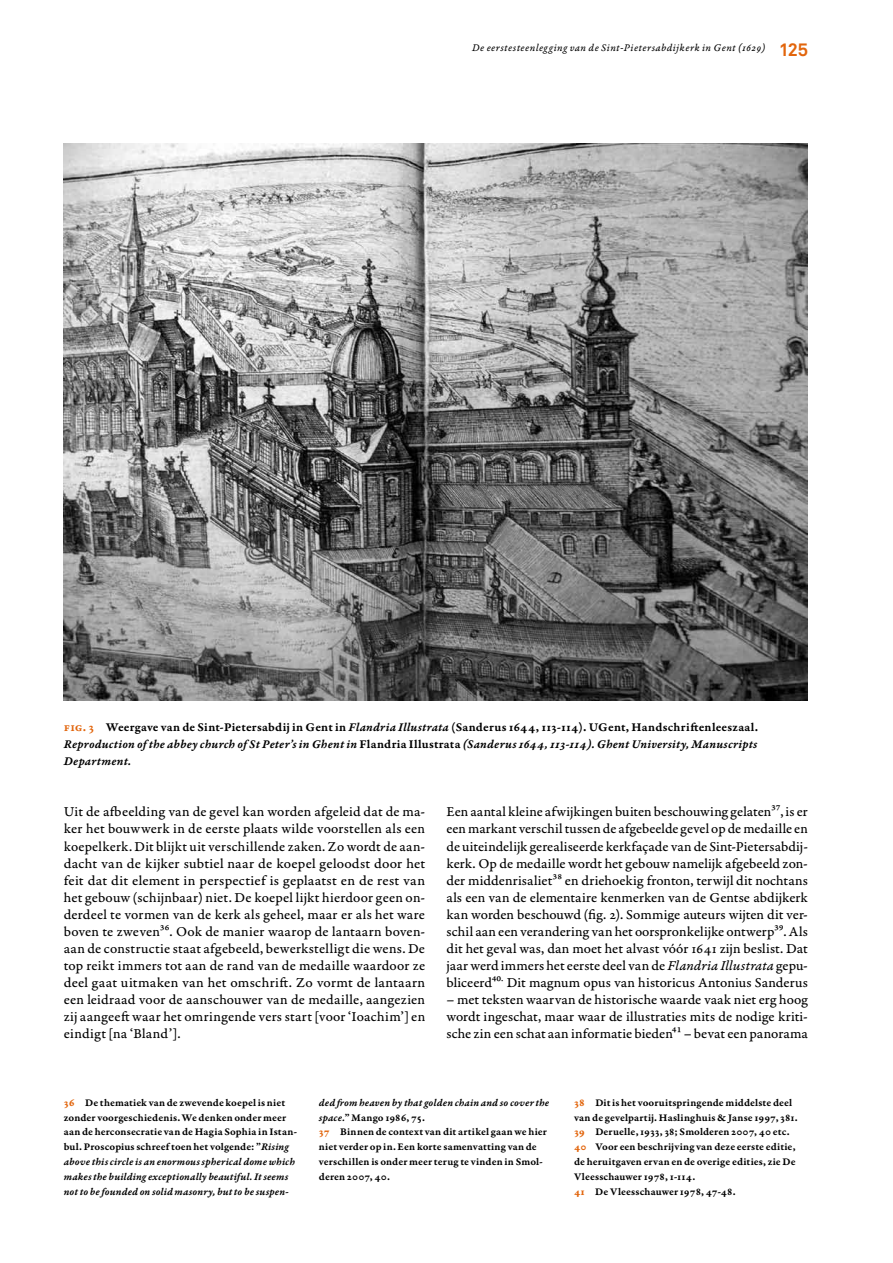
<style>
.page{position:relative;width:893px;height:1263px;background:#fff}
.page>*{position:absolute;margin:0;border:0;box-sizing:border-box;transform-origin:0 0}
.t1{font:14.4px/17px "Garamond Premr Pro Capt";letter-spacing:.005em;color:#000;text-align:justify}
.t2{font:12.6px/17px "Garamond Premr Pro Smbd It Capt";letter-spacing:.015em;color:#000}
.t3{font:12.6px "Garamond Premr Pro Smbd Capt";letter-spacing:.02em;color:#000}
.t4{font:10.8px/14.9px "Garamond Premr Pro Smbd Capt";letter-spacing:.01em;color:#000}
.t5{font:10.8px/14.9px "Garamond Premr Pro Smbd It Capt";letter-spacing:.01em;color:#000}
.t6{font:10.8px "Garamond Premr Pro It Capt";letter-spacing:.045em;color:#000}
.s1{font-family:"Akkurat Std";font-weight:700;font-size:18px;color:#e2650c}
.s2{color:#e2650c}
.s3{font-family:"Garamond Premr Pro Smbd It Capt"}
.s4{font-family:"Garamond Premr Pro Smbd Capt"}
.s5{font-family:"Garamond Premr Pro It Capt"}
.s6{font-family:"Garamond Premr Pro Bd Capt";color:#e2650c}
</style>
<div class="page">
<img style="left:64px;top:143px;width:744px;height:557px">
<p class="t6" style="left:472px;top:41px;width:337px">De eerstesteenlegging van de Sint-Pietersabdijkerk in Gent (1629) <span class="s1">125</span></p>
<p class="t3" style="left:64px;top:720px;width:696px"><span class="s2">Fig. 3</span> Weergave van de Sint-Pietersabdij in Gent in <span class="s3">Flandria Illustrata</span> (Sanderus 1644, 113-114). UGent, Handschriftenleeszaal.</p>
<p class="t2" style="left:64px;top:737px;width:695px">Reproduction of the abbey church of St Peter’s in Ghent in <span class="s4">Flandria Illustrata</span> (Sanderus 1644, 113-114). Ghent University, Manuscripts<br>Department.</p>
<p class="t1" style="left:64px;top:804px;width:363px">Uit de afbeelding van de gevel kan worden afgeleid dat de ma&shy;ker het bouwwerk in de eerste plaats wilde voorstellen als een koepelkerk. Dit blijkt uit verschillende zaken. Zo wordt de aan&shy;dacht van de kijker subtiel naar de koepel geloodst door het feit dat dit element in perspectief is geplaatst en de rest van het gebouw (schijnbaar) niet. De koepel lijkt hierdoor geen on&shy;derdeel te vormen van de kerk als geheel, maar er als het ware boven te zweven36. Ook de manier waarop de lantaarn boven&shy;aan de constructie staat afgebeeld, bewerkstelligt die wens. De top reikt immers tot aan de rand van de medaille waardoor ze deel gaat uitmaken van het omschrift. Zo vormt de lantaarn een leidraad voor de aanschouwer van de medaille, aangezien zij aangeeft waar het omringende vers start [voor ‘Ioachim’] en eindigt [na ‘Bland’].</p>
<p class="t1" style="left:446px;top:804px;width:363px">Een aantal kleine afwijkingen buiten beschouwing gelaten37, is er een markant verschil tussen de afgebeelde gevel op de medaille en de uiteindelijk gerealiseerde kerkfaçade van de Sint-Pietersabdij&shy;kerk. Op de medaille wordt het gebouw namelijk afgebeeld zon&shy;der middenrisaliet38 en driehoekig fronton, terwijl dit nochtans als een van de elementaire kenmerken van de Gentse abdijkerk kan worden beschouwd (fig. 2). Sommige auteurs wijten dit ver&shy;schil aan een verandering van het oorspronkelijke ontwerp39.Als dit het geval was, dan moet het alvast vóór 1641 zijn beslist. Dat jaar werd immers het eerste deel van de <span class="s5">Flandria Illustrata</span> gepu&shy;bliceerd40. Dit magnum opus van historicus Antonius Sanderus</p>
<p class="t1" style="left:446px;top:991px;width:363px">– met teksten waarvan de historische waarde vaak niet erg hoog wordt ingeschat, maar waar de illustraties mits de nodige kriti&shy;sche zin een schat aan informatie bieden41 – bevat een panorama</p>
<p class="t4" style="left:64px;top:1095px;width:235px"><span class="s6">36</span> De thematiek van de zwevende koepel is niet zonder voorgeschiedenis. We denken onder meer aan de herconsecratie van de Hagia Sophia in Istan&shy;bul. Proscopius schreef toen het volgende: ”<span class="s3">Rising</span></p>
<p class="t5" style="left:64px;top:1155px;width:233px">above this circle is an enormous spherical dome which makes the building exceptionally beautiful. It seems not to be founded on solid masonry, but to be suspen-</p>
<p class="t5" style="left:319px;top:1095px;width:232px">ded from heaven by that golden chain and so cover the</p>
<p class="t4" style="left:319px;top:1110px;width:230px"><span class="s3">space.</span>” Mango 1986, 75.<br><span class="s6">37</span> Binnen de context van dit artikel gaan we hier niet verder op in. Een korte samenvatting van de verschillen is onder meer terug te vinden in Smol&shy;deren 2007, 40.</p>
<p class="t4" style="left:574px;top:1095px;width:225px"><span class="s6">38</span> Dit is het vooruitspringende middelste deel van de gevelpartij. Haslinghuis &amp; Janse 1997, 381.<br><span class="s6">39</span> Deruelle, 1933, 38; Smolderen 2007, 40 etc.<br><span class="s6">40</span> Voor een beschrijving van deze eerste editie, de heruitgaven ervan en de overige edities, zie De Vleesschauwer 1978, 1-114.<br><span class="s6">41</span> De Vleesschauwer 1978, 47-48.</p>
</div>
